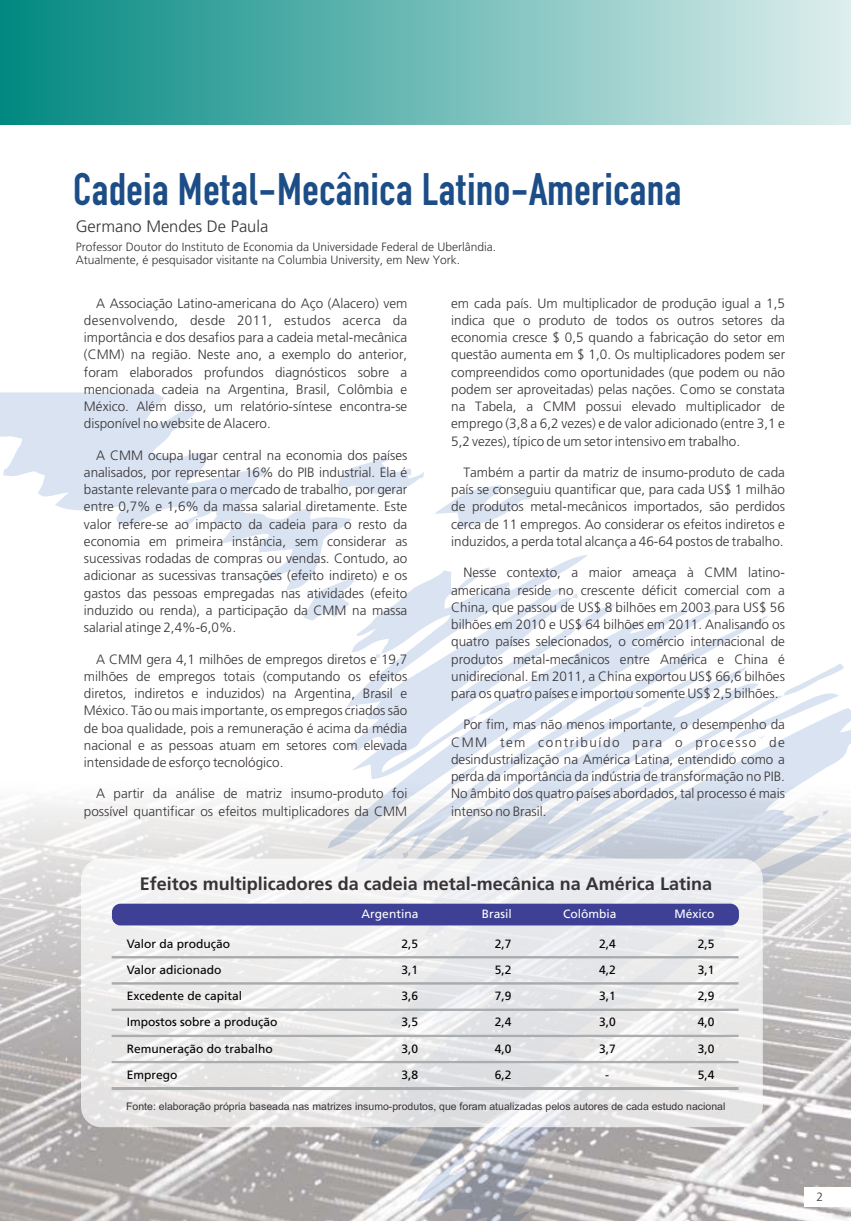
<style>
.page{position:relative;width:851px;height:1221px;background:#fff}
.page>*{position:absolute;margin:0;border:0;box-sizing:border-box;transform-origin:0 0}
.t1{font:47.85px "Fette Engschrift";color:#1c4d87}
.t2{font:700 18px "Frutiger LT";color:#383336}
.t3{font:300 16.5px "Frutiger LT";color:#383336}
.t4{font:300 13.5px/17.2px "Frutiger LT";color:#383336}
.t5{font:300 13.5px "Frutiger LT";letter-spacing:.03em;color:#383336}
.t6{font:12px "Frutiger LT";color:#000}
.t7{font:300 12px/14px "Frutiger LT";color:#383336}
.t8{font:12px "Frutiger LT";color:#fff}
.t9{font:10.5px "Arial";color:#383336}
</style>
<div class="page">
<img style="left:0;top:801px;width:850px;height:419px">
<svg style="left:738px;top:708px;width:112px;height:459px"></svg>
<svg style="left:3px;top:392px;width:348px;height:198px"></svg>
<svg style="left:761px;top:740px;width:22px;height:196px"></svg>
<svg style="left:346px;top:555px;width:242px;height:52px"></svg>
<svg style="left:327px;top:607px;width:390px;height:241px"></svg>
<svg style="left:355px;top:615px;width:413px;height:257px"></svg>
<svg style="left:435px;top:485px;width:97px;height:43px"></svg>
<svg style="left:720px;top:751px;width:14px;height:9px"></svg>
<svg style="left:200px;top:508px;width:18px;height:9px"></svg>
<svg style="left:478px;top:564px;width:15px;height:10px"></svg>
<svg style="left:616px;top:648px;width:15px;height:8px"></svg>
<div style="left:0;top:392px;width:152px;height:45px;background:#d9e3f1"></div>
<svg style="left:333px;top:457px;width:91px;height:42px"></svg>
<svg style="left:303px;top:576px;width:52px;height:46px"></svg>
<svg style="left:183px;top:513px;width:8px;height:12px"></svg>
<svg style="left:571px;top:589px;width:44px;height:40px"></svg>
<svg style="left:814px;top:810px;width:15px;height:5px"></svg>
<svg style="left:373px;top:651px;width:16px;height:8px"></svg>
<svg style="left:733px;top:661px;width:111px;height:79px"></svg>
<svg style="left:377px;top:673px;width:329px;height:185px"></svg>
<div style="left:81px;top:858px;width:681px;height:269px;background:#fff;border-radius:20px;opacity:.7"></div>
<div style="left:112px;top:903px;width:626px;height:22px;background:#3d4094;border-radius:9px"></div>
<img style="left:0;top:0;width:850px;height:124px">
<div style="left:804px;top:1187px;width:46px;height:19px;background:#fff"></div>
<svg style="left:112px;top:948px;width:626px;height:24px"></svg>
<svg style="left:112px;top:982px;width:626px;height:2px"></svg>
<svg style="left:112px;top:1008px;width:626px;height:2px"></svg>
<svg style="left:112px;top:1034px;width:626px;height:11px"></svg>
<svg style="left:112px;top:1060px;width:626px;height:2px"></svg>
<svg style="left:112px;top:1087px;width:626px;height:133px"></svg>
<h1 class="t1" style="left:73px;top:161px;width:610px">Cadeia Metal-Mecânica Latino-Americana</h1>
<p class="t3" style="left:76px;top:220px;width:194px">Germano Mendes De Paula</p>
<p class="t7" style="left:76px;top:240px;width:422px">Professor Doutor do Instituto de Economia da Universidade Federal de Uberlândia.<br>Atualmente, é pesquisador visitante na Columbia University, em New York.</p>
<p class="t4" style="left:96px;top:295px;width:313px">A Associação Latino-americana do Aço (Alacero) vem</p>
<p class="t4" style="left:451px;top:295px;width:335px">em cada país. Um multiplicador de produção igual a 1,5</p>
<p class="t5" style="left:84px;top:315px;width:325px">desenvolvendo, desde 2011, estudos acerca da</p>
<p class="t4" style="left:451px;top:312px;width:335px">indica que o produto de todos os outros setores da</p>
<p class="t4" style="left:84px;top:330px;width:325px">importância e dos desafios para a cadeia metal-mecânica</p>
<p class="t4" style="left:451px;top:330px;width:335px">economia cresce $ 0,5 quando a fabricação do setor em</p>
<p class="t4" style="left:84px;top:347px;width:325px">(CMM) na região. Neste ano, a exemplo do anterior,</p>
<p class="t4" style="left:451px;top:347px;width:335px">questão aumenta em $ 1,0. Os multiplicadores podem ser</p>
<p class="t4" style="left:84px;top:364px;width:325px">foram elaborados profundos diagnósticos sobre a</p>
<p class="t4" style="left:451px;top:364px;width:335px">compreendidos como oportunidades (que podem ou não</p>
<p class="t4" style="left:84px;top:381px;width:325px">mencionada cadeia na Argentina, Brasil, Colômbia e</p>
<p class="t4" style="left:451px;top:381px;width:335px">podem ser aproveitadas) pelas nações. Como se constata</p>
<p class="t4" style="left:84px;top:399px;width:325px">México. Além disso, um relatório-síntese encontra-se</p>
<p class="t4" style="left:451px;top:399px;width:335px">na Tabela, a CMM possui elevado multiplicador de</p>
<p class="t4" style="left:84px;top:416px;width:188px">disponível no website de Alacero.</p>
<p class="t4" style="left:451px;top:416px;width:335px">emprego (3,8 a 6,2 vezes) e de valor adicionado (entre 3,1 e<br>5,2 vezes), típico de um setor intensivo em trabalho.</p>
<p class="t4" style="left:84px;top:447px;width:325px;text-align:right">A CMM ocupa lugar central na economia dos países analisados, por representar 16% do PIB industrial. Ela é</p>
<p class="t4" style="left:463px;top:464px;width:323px">Também a partir da matriz de insumo-produto de cada</p>
<p class="t4" style="left:84px;top:482px;width:325px">bastante relevante para o mercado de trabalho, por gerar</p>
<p class="t4" style="left:451px;top:482px;width:335px">país se conseguiu quantificar que, para cada US$ 1 milhão</p>
<p class="t4" style="left:84px;top:499px;width:325px">entre 0,7% e 1,6% da massa salarial diretamente. Este</p>
<p class="t4" style="left:451px;top:499px;width:335px">de produtos metal-mecânicos importados, são perdidos</p>
<p class="t4" style="left:84px;top:516px;width:325px">valor refere-se ao impacto da cadeia para o resto da</p>
<p class="t4" style="left:451px;top:516px;width:335px">cerca de 11 empregos. Ao considerar os efeitos indiretos e</p>
<p class="t4" style="left:84px;top:533px;width:325px">economia em primeira instância, sem considerar as</p>
<p class="t4" style="left:451px;top:533px;width:334px">induzidos, a perda total alcança a 46-64 postos de trabalho.</p>
<p class="t4" style="left:84px;top:551px;width:325px">sucessivas rodadas de compras ou vendas. Contudo, ao adicionar as sucessivas transações (efeito indireto) e os</p>
<p class="t4" style="left:463px;top:565px;width:323px">Nesse contexto, a maior ameaça à CMM latino-</p>
<p class="t4" style="left:84px;top:585px;width:281px">gastos das pessoas empregadas nas atividades</p>
<p class="t4" style="left:451px;top:582px;width:335px">americana reside no crescente déficit comercial com a</p>
<p class="t4" style="left:370px;top:585px;width:38px">(efeito</p>
<p class="t4" style="left:451px;top:599px;width:335px">China, que passou de US$ 8 bilhões em 2003 para US$ 56</p>
<p class="t4" style="left:84px;top:602px;width:325px">induzido ou renda), a participação da CMM na massa</p>
<p class="t4" style="left:451px;top:616px;width:335px">bilhões em 2010 e US$ 64 bilhões em 2011. Analisando os</p>
<p class="t4" style="left:84px;top:620px;width:154px">salarial atinge 2,4%-6,0%.</p>
<p class="t4" style="left:451px;top:634px;width:335px">quatro países selecionados, o comércio internacional de</p>
<p class="t4" style="left:96px;top:651px;width:313px">A CMM gera 4,1 milhões de empregos diretos e 19,7</p>
<p class="t4" style="left:451px;top:651px;width:335px">produtos metal-mecânicos entre América e China é</p>
<p class="t4" style="left:84px;top:668px;width:325px">milhões de empregos totais (computando os efeitos</p>
<p class="t4" style="left:451px;top:668px;width:335px">unidirecional. Em 2011, a China exportou US$ 66,6 bilhões</p>
<p class="t4" style="left:84px;top:685px;width:325px">diretos, indiretos e induzidos) na Argentina, Brasil e</p>
<p class="t4" style="left:451px;top:685px;width:329px">para os quatro países e importou somente US$ 2,5 bilhões.</p>
<p class="t4" style="left:84px;top:703px;width:325px">México. Tão ou mais importante, os empregos criados são de boa qualidade, pois a remuneração é acima da média</p>
<p class="t4" style="left:463px;top:717px;width:323px">Por fim, mas não menos importante, o desempenho da</p>
<p class="t4" style="left:84px;top:737px;width:325px">nacional e as pessoas atuam em setores com elevada</p>
<p class="t4" style="left:451px;top:734px;width:335px">CMM tem contribuído para o processo de desindustrialização na América Latina, entendido como a</p>
<p class="t4" style="left:84px;top:754px;width:201px">intensidade de esforço tecnológico.</p>
<p class="t4" style="left:451px;top:768px;width:335px">perda da importância da indústria de transformação no PIB.</p>
<p class="t4" style="left:96px;top:786px;width:313px">A partir da análise de matriz insumo-produto foi</p>
<p class="t4" style="left:451px;top:786px;width:335px">No âmbito dos quatro países abordados, tal processo é mais</p>
<p class="t4" style="left:84px;top:803px;width:325px">possível quantificar os efeitos multiplicadores da CMM</p>
<p class="t4" style="left:451px;top:803px;width:97px">intenso no Brasil.</p>
<h2 class="t2" style="left:140px;top:876px;width:573px">Efeitos multiplicadores da cadeia metal-mecânica na América Latina</h2>
<p class="t8" style="left:361px;top:909px;width:58px">Argentina</p>
<p class="t8" style="left:482px;top:909px;width:32px">Brasil</p>
<p class="t8" style="left:563px;top:909px;width:55px">Colômbia</p>
<p class="t8" style="left:674px;top:909px;width:41px">México</p>
<p class="t6" style="left:127px;top:938px;width:105px">Valor da produção</p>
<p class="t6" style="left:401px;top:938px;width:18px">2,5</p>
<p class="t6" style="left:495px;top:938px;width:18px">2,7</p>
<p class="t6" style="left:599px;top:938px;width:18px">2,4</p>
<p class="t6" style="left:697px;top:938px;width:18px">2,5</p>
<p class="t6" style="left:127px;top:965px;width:96px">Valor adicionado</p>
<p class="t6" style="left:401px;top:965px;width:18px">3,1</p>
<p class="t6" style="left:495px;top:965px;width:18px">5,2</p>
<p class="t6" style="left:599px;top:965px;width:18px">4,2</p>
<p class="t6" style="left:697px;top:965px;width:18px">3,1</p>
<p class="t6" style="left:127px;top:991px;width:117px">Excedente de capital</p>
<p class="t6" style="left:401px;top:991px;width:18px">3,6</p>
<p class="t6" style="left:495px;top:991px;width:18px">7,9</p>
<p class="t6" style="left:599px;top:991px;width:18px">3,1</p>
<p class="t6" style="left:697px;top:991px;width:18px">2,9</p>
<p class="t6" style="left:127px;top:1017px;width:152px">Impostos sobre a produção</p>
<p class="t6" style="left:401px;top:1017px;width:18px">3,5</p>
<p class="t6" style="left:495px;top:1017px;width:18px">2,4</p>
<p class="t6" style="left:599px;top:1017px;width:18px">3,0</p>
<p class="t6" style="left:697px;top:1017px;width:18px">4,0</p>
<p class="t6" style="left:127px;top:1043px;width:148px">Remuneração do trabalho</p>
<p class="t6" style="left:401px;top:1043px;width:18px">3,0</p>
<p class="t6" style="left:495px;top:1043px;width:18px">4,0</p>
<p class="t6" style="left:599px;top:1043px;width:18px">3,7</p>
<p class="t6" style="left:697px;top:1043px;width:18px">3,0</p>
<p class="t6" style="left:127px;top:1069px;width:52px">Emprego</p>
<p class="t6" style="left:401px;top:1069px;width:18px">3,8</p>
<p class="t6" style="left:495px;top:1069px;width:18px">6,2</p>
<p class="t6" style="left:605px;top:1069px;width:5px">-</p>
<p class="t6" style="left:697px;top:1069px;width:18px">5,4</p>
<p class="t9" style="left:126px;top:1102px;width:600px">Fonte: elaboração própria baseada nas matrizes insumo-produtos, que foram atualizadas pelos autores de cada estudo nacional</p>
<p class="t7" style="left:812px;top:1190px;width:12px">32</p>
</div>
